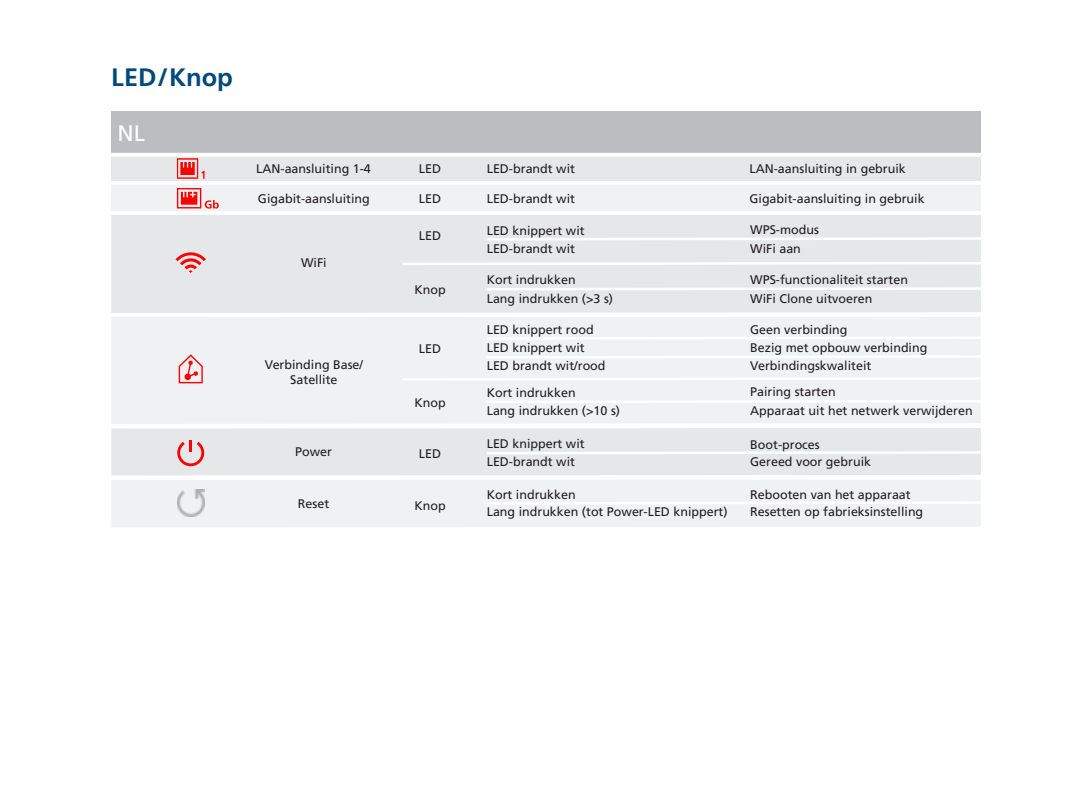
<style>
.page{position:relative;width:1092px;height:787px;background:#fff}
.page>*{position:absolute;margin:0;border:0;box-sizing:border-box;transform-origin:0 0}
.t1{font:700 25px "Frutiger Neue LT Com";color:#00497b}
.t2{font:22.5px "Frutiger LT Com";color:#fff}
.t3{font:12.5px/18px "Frutiger LT Com";color:#231f20}
</style>
<div class="page">
<div style="left:111px;top:479px;width:869px;height:48px;background:#f0f1f2"></div>
<img style="left:177px;top:490px;width:27px;height:26px">
<div style="left:111px;top:156px;width:869px;height:25px;background:#e6e7e9"></div>
<div style="left:111px;top:184px;width:869px;height:27px;background:#f0f1f2"></div>
<div style="left:111px;top:214px;width:869px;height:99px;background:#e6e7e9"></div>
<div style="left:111px;top:428px;width:869px;height:47px;background:#e6e7e9"></div>
<div style="left:111px;top:316px;width:869px;height:108px;background:#f0f1f2"></div>
<svg style="left:177px;top:158px;width:27px;height:21px"></svg>
<svg style="left:177px;top:188px;width:42px;height:20px"></svg>
<svg style="left:175px;top:252px;width:31px;height:21px"></svg>
<svg style="left:179px;top:354px;width:24px;height:29px"></svg>
<svg style="left:177px;top:441px;width:27px;height:25px"></svg>
<div style="left:111px;top:112px;width:869px;height:41px;background:#bcbdc0"></div>
<hr style="left:486px;top:237px;width:494px;height:3px;background:#fff">
<hr style="left:486px;top:336px;width:494px;height:4px;background:#fff">
<hr style="left:486px;top:355px;width:494px;height:3px;background:#fff">
<hr style="left:486px;top:451px;width:494px;height:3px;background:#fff">
<hr style="left:486px;top:287px;width:494px;height:3px;background:#fff">
<hr style="left:486px;top:400px;width:494px;height:3px;background:#fff">
<hr style="left:403px;top:262px;width:577px;height:3px;background:#fff">
<hr style="left:403px;top:377px;width:577px;height:3px;background:#fff">
<hr style="left:486px;top:501px;width:494px;height:3px;background:#fff">
<hr style="left:111px;top:153px;width:869px;height:4px;background:#fff">
<hr style="left:111px;top:181px;width:869px;height:4px;background:#fff">
<hr style="left:111px;top:211px;width:869px;height:4px;background:#fff">
<hr style="left:111px;top:313px;width:869px;height:4px;background:#fff">
<h1 class="t1" style="left:111px;top:67px;width:123px">LED/Knop</h1>
<h2 class="t2" style="left:118px;top:121px;width:29px">NL</h2>
<p class="t3" style="left:256px;top:160px;width:116px">LAN-aansluiting 1-4</p>
<p class="t3" style="left:258px;top:190px;width:113px">Gigabit-aansluiting</p>
<p class="t3" style="left:301px;top:254px;width:27px">WiFi</p>
<p class="t3" style="left:265px;top:357px;width:100px;line-height:15px;text-align:center">Verbinding Base/<br>Satellite</p>
<p class="t3" style="left:295px;top:443px;width:38px">Power</p>
<p class="t3" style="left:298px;top:494px;width:33px">Reset</p>
<p class="t3" style="left:419px;top:160px;width:24px">LED</p>
<p class="t3" style="left:419px;top:190px;width:24px">LED</p>
<p class="t3" style="left:419px;top:227px;width:24px">LED</p>
<p class="t3" style="left:414px;top:281px;width:33px">Knop</p>
<p class="t3" style="left:419px;top:340px;width:24px">LED</p>
<p class="t3" style="left:414px;top:393px;width:33px">Knop</p>
<p class="t3" style="left:419px;top:445px;width:24px">LED</p>
<p class="t3" style="left:414px;top:496px;width:33px">Knop</p>
<p class="t3" style="left:486px;top:160px;width:90px">LED-brandt wit</p>
<p class="t3" style="left:486px;top:190px;width:90px">LED-brandt wit</p>
<p class="t3" style="left:749px;top:160px;width:158px">LAN-aansluiting in gebruik</p>
<p class="t3" style="left:749px;top:190px;width:177px">Gigabit-aansluiting in gebruik</p>
<p class="t3" style="left:486px;top:221px;width:99px">LED knippert wit</p>
<p class="t3" style="left:750px;top:220px;width:70px">WPS-modus</p>
<p class="t3" style="left:486px;top:239px;width:90px">LED-brandt wit</p>
<p class="t3" style="left:750px;top:239px;width:52px">WiFi aan</p>
<p class="t3" style="left:486px;top:271px;width:90px">Kort indrukken</p>
<p class="t3" style="left:750px;top:270px;width:159px">WPS-functionaliteit starten</p>
<p class="t3" style="left:486px;top:289px;width:128px">Lang indrukken (&gt;3 s)</p>
<p class="t3" style="left:750px;top:289px;width:124px">WiFi Clone uitvoeren</p>
<p class="t3" style="left:486px;top:321px;width:108px">LED knippert rood</p>
<p class="t3" style="left:486px;top:339px;width:99px">LED knippert wit</p>
<p class="t3" style="left:486px;top:357px;width:120px">LED brandt wit/rood</p>
<p class="t3" style="left:750px;top:321px;width:179px">Geen verbinding<br>Bezig met opbouw verbinding<br>Verbindingskwaliteit</p>
<p class="t3" style="left:486px;top:384px;width:90px">Kort indrukken</p>
<p class="t3" style="left:750px;top:383px;width:87px">Pairing starten</p>
<p class="t3" style="left:486px;top:402px;width:135px">Lang indrukken (&gt;10 s)</p>
<p class="t3" style="left:750px;top:402px;width:224px">Apparaat uit het netwerk verwijderen</p>
<p class="t3" style="left:486px;top:434px;width:99px">LED knippert wit</p>
<p class="t3" style="left:486px;top:453px;width:90px">LED-brandt wit</p>
<p class="t3" style="left:750px;top:435px;width:122px">Boot-proces<br>Gereed voor gebruik</p>
<p class="t3" style="left:486px;top:486px;width:90px">Kort indrukken</p>
<p class="t3" style="left:750px;top:485px;width:162px">Rebooten van het apparaat</p>
<p class="t3" style="left:486px;top:503px;width:242px">Lang indrukken (tot Power-LED knippert)</p>
<p class="t3" style="left:750px;top:503px;width:174px">Resetten op fabrieksinstelling</p>
</div>
